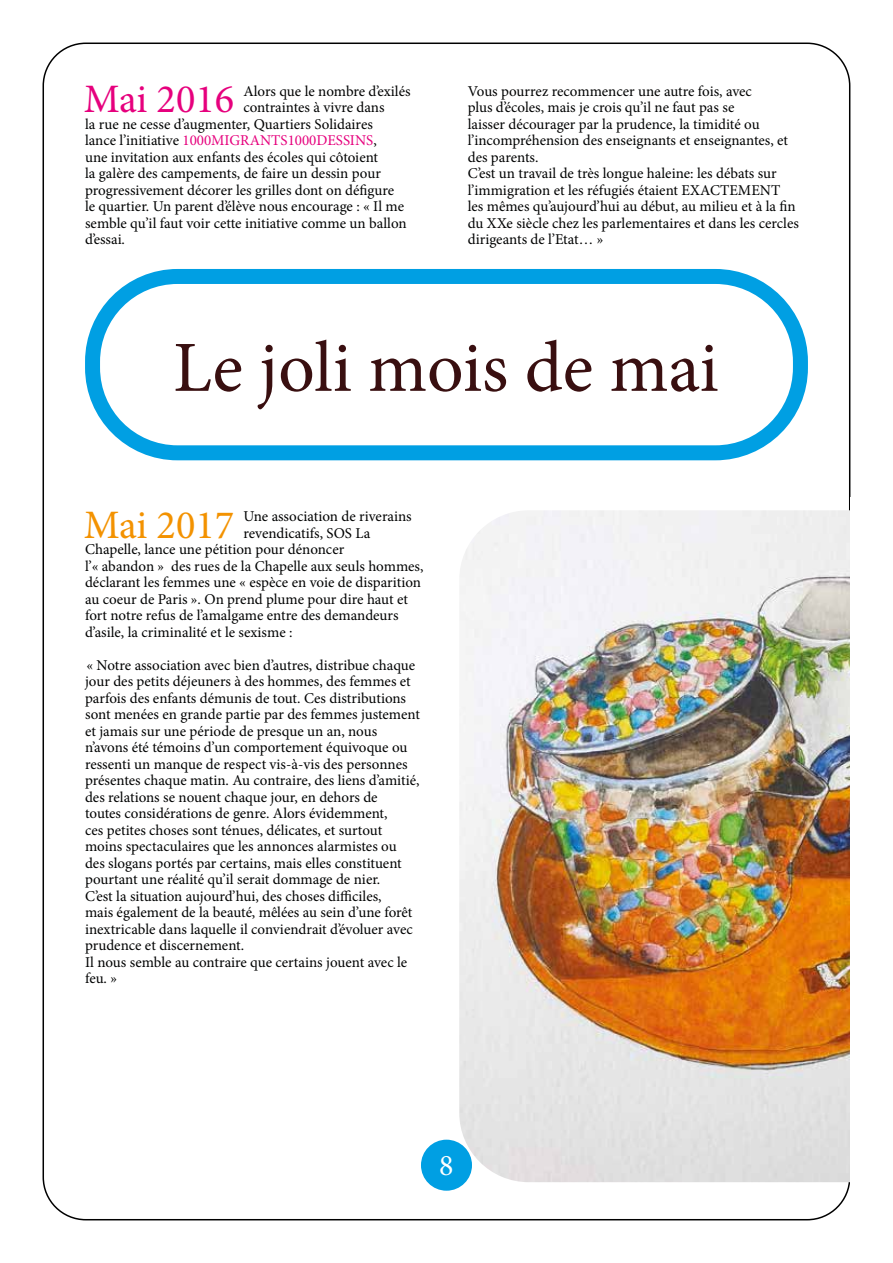
<style>
.page{position:relative;width:893px;height:1263px;background:#fff}
.page>*{position:absolute;margin:0;border:0;box-sizing:border-box;transform-origin:0 0}
.t1{font:72px "Minion Pro";letter-spacing:-.005em;color:#390f10}
.t2{font:40.35px "Minion Pro";color:#e6007d}
.t3{font:40.35px "Minion Pro";color:#f39200}
.t4{font:30px "Minion Pro";color:#fff}
.t5{font:15px/16.5px "Minion Pro";color:#010202}
.t6{font:15px "Minion Pro";color:#e6007d}
.s1{color:#010202}
</style>
<div class="page">
<img style="left:459px;top:510px;width:391px;height:672px">
<div style="left:421px;top:1140px;width:51px;height:51px;background:#009fe3;border-radius:50%"></div>
<div style="left:85px;top:269px;width:723px;height:191px;border:15px solid #009fe3;border-radius:85px"></div>
<h2 class="t2" style="left:84px;top:73px;width:152px">Mai 2016</h2>
<p class="t5" style="left:243px;top:83px;width:169px">Alors que le nombre d’exilés</p>
<p class="t5" style="left:243px;top:99px;width:143px">contraintes à vivre dans</p>
<p class="t5" style="left:85px;top:116px;width:289px">la rue ne cesse d’augmenter, Quartiers Solidaires</p>
<p class="t6" style="left:85px;top:131px;width:293px"><span class="s1">lance l’initiative</span> 1000MIGRANTS1000DESSINS<span class="s1">,</span></p>
<p class="t5" style="left:85px;top:149px;width:295px">une invitation aux enfants des écoles qui côtoient</p>
<p class="t5" style="left:85px;top:165px;width:297px">la galère des campements, de faire un dessin pour</p>
<p class="t5" style="left:85px;top:182px;width:311px">progressivement décorer les grilles dont on défigure</p>
<p class="t5" style="left:85px;top:198px;width:321px">le quartier. Un parent d’élève nous encourage : « Il me</p>
<p class="t5" style="left:85px;top:215px;width:323px">semble qu’il faut voir cette initiative comme un ballon</p>
<p class="t5" style="left:85px;top:231px;width:42px">d’essai.</p>
<p class="t5" style="left:468px;top:83px;width:333px">Vous pourrez recommencer une autre fois, avec<br>plus d’écoles, mais je crois qu’il ne faut pas se<br>laisser décourager par la prudence, la timidité ou l’incompréhension des enseignants et enseignantes, et des parents.<br>C’est un travail de très longue haleine: les débats sur l’immigration et les réfugiés étaient EXACTEMENT les mêmes qu’aujourd’hui au début, au milieu et à la fin du XXe siècle chez les parlementaires et dans les cercles dirigeants de l’Etat… »</p>
<h1 class="t1" style="left:173px;top:320px;width:547px">Le joli mois de mai</h1>
<h2 class="t3" style="left:84px;top:498px;width:152px">Mai 2017</h2>
<p class="t5" style="left:243px;top:508px;width:170px">Une association de riverains</p>
<p class="t5" style="left:243px;top:525px;width:128px">revendicatifs, SOS La</p>
<p class="t5" style="left:85px;top:541px;width:261px">Chapelle, lance une pétition pour dénoncer</p>
<p class="t5" style="left:85px;top:558px;width:340px">l’« abandon » des rues de la Chapelle aux seuls hommes,</p>
<p class="t5" style="left:85px;top:574px;width:338px">déclarant les femmes une « espèce en voie de disparition</p>
<p class="t5" style="left:85px;top:591px;width:324px">au coeur de Paris ». On prend plume pour dire haut et</p>
<p class="t5" style="left:85px;top:607px;width:315px">fort notre refus de l’amalgame entre des demandeurs</p>
<p class="t5" style="left:85px;top:624px;width:209px">d’asile, la criminalité et le sexisme :</p>
<p class="t5" style="left:85px;top:657px;width:336px">« Notre association avec bien d’autres, distribue chaque jour des petits déjeuners à des hommes, des femmes et parfois des enfants démunis de tout. Ces distributions sont menées en grande partie par des femmes justement et jamais sur une période de presque un an, nous n’avons été témoins d’un comportement équivoque ou ressenti un manque de respect vis-à-vis des personnes présentes chaque matin. Au contraire, des liens d’amitié, des relations se nouent chaque jour, en dehors de<br>toutes considérations de genre. Alors évidemment,<br>ces petites choses sont ténues, délicates, et surtout moins spectaculaires que les annonces alarmistes ou des slogans portés par certains, mais elles constituent pourtant une réalité qu’il serait dommage de nier.<br>C’est la situation aujourd’hui, des choses difficiles,<br>mais également de la beauté, mêlées au sein d’une forêt inextricable dans laquelle il conviendrait d’évoluer avec prudence et discernement.<br>Il nous semble au contraire que certains jouent avec le feu. »</p>
<h3 class="t4" style="left:439px;top:1145px;width:16px">8</h3>
</div>
